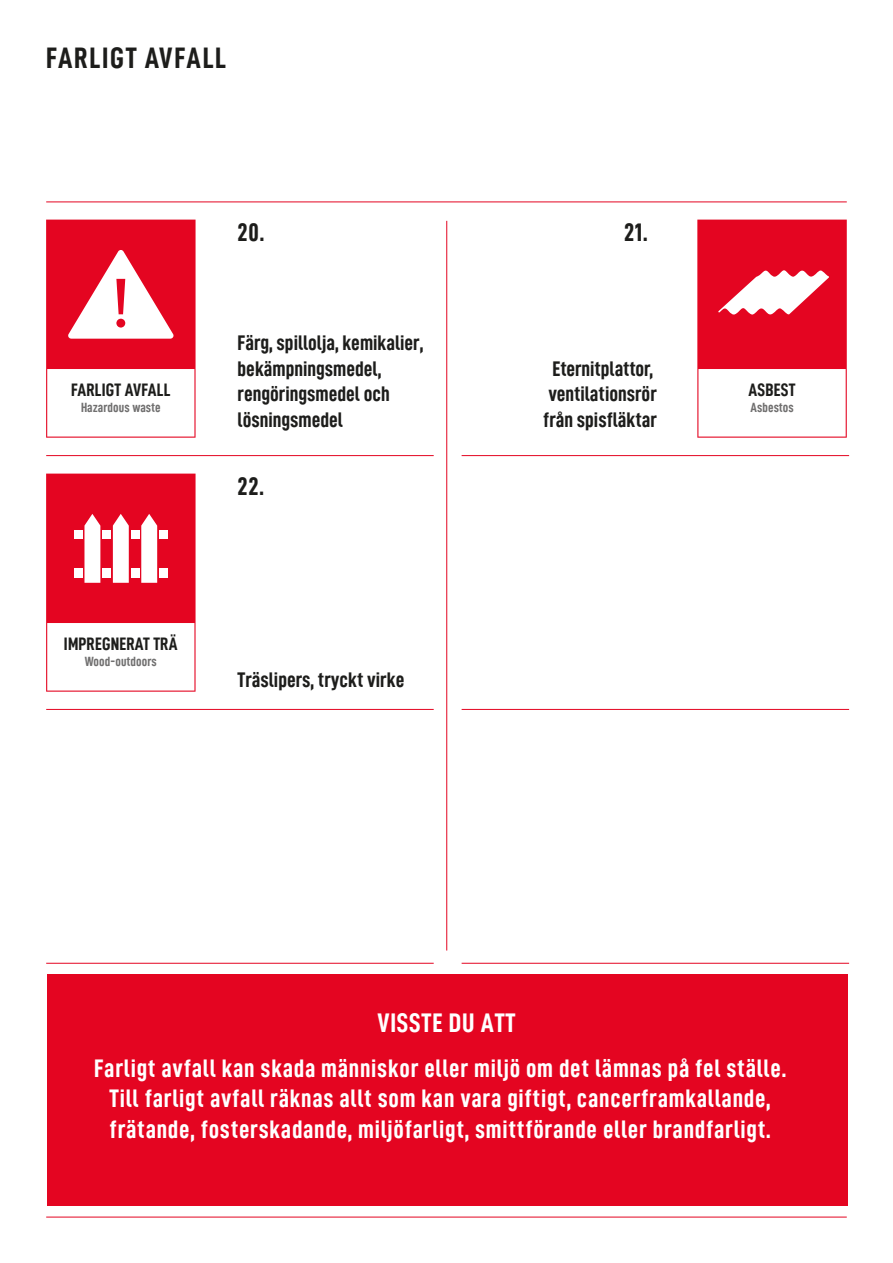
<style>
.page{position:relative;width:893px;height:1263px;background:#fff}
.page>*{position:absolute;margin:0;border:0;box-sizing:border-box;transform-origin:0 0}
.t1{font:29.7px "D DIN Condensed Bold";letter-spacing:.055em;color:#1d1d1b}
.t2{font:27px "D DIN Condensed Bold";letter-spacing:.03em;color:#fff}
.t3{font:25.5px/30.6px "D DIN Condensed Bold";letter-spacing:.03em;color:#fff;text-align:center}
.t4{font:25.5px "D DIN Condensed Bold";color:#1d1d1b}
.t5{font:21.3px/25.5px "D DIN Condensed Bold";color:#1d1d1b}
.t6{font:18.15px "D DIN Condensed Bold";letter-spacing:.01em;color:#1d1d1b}
.t7{font:13.35px "D DIN Condensed Bold";letter-spacing:.01em;color:#706f6f}
</style>
<div class="page">
<hr style="left:46px;top:709px;width:388px;height:1px;background:#e40521">
<hr style="left:462px;top:709px;width:387px;height:1px;background:#e40521">
<hr style="left:46px;top:455px;width:388px;height:1px;background:#e40521">
<hr style="left:46px;top:202px;width:801px;height:1px;background:#e40521">
<hr style="left:46px;top:1217px;width:801px;height:1px;background:#e40521">
<hr style="left:462px;top:455px;width:387px;height:1px;background:#e40521">
<hr style="left:446px;top:221px;width:1px;height:729px;background:#e40521">
<hr style="left:46px;top:963px;width:388px;height:1px;background:#e40521">
<hr style="left:462px;top:963px;width:387px;height:1px;background:#e40521">
<div style="left:47px;top:974px;width:801px;height:231px;background:#e40521"></div>
<svg style="left:697px;top:220px;width:150px;height:218px"></svg>
<svg style="left:46px;top:220px;width:150px;height:218px"></svg>
<svg style="left:46px;top:474px;width:150px;height:218px"></svg>
<p class="t1" style="left:46px;top:42px;width:181px">FARLIGT AVFALL</p>
<p class="t6" style="left:71px;top:380px;width:101px">FARLIGT AVFALL</p>
<p class="t7" style="left:81px;top:400px;width:81px">Hazardous waste</p>
<p class="t6" style="left:64px;top:634px;width:115px">IMPREGNERAT TRÄ</p>
<p class="t7" style="left:85px;top:654px;width:74px">Wood-outdoors</p>
<p class="t4" style="left:238px;top:218px;width:28px">20.</p>
<p class="t5" style="left:238px;top:330px;width:187px">Färg, spillolja, kemikalier, bekämpningsmedel, rengöringsmedel och lösningsmedel</p>
<p class="t4" style="left:238px;top:472px;width:28px">22.</p>
<p class="t5" style="left:238px;top:666px;width:168px">Träslipers, tryckt virke</p>
<p class="t4" style="left:624px;top:218px;width:25px">21.</p>
<p class="t5" style="left:543px;top:355px;width:115px;text-align:center">Eternitplattor, ventilationsrör från spisfläktar</p>
<p class="t6" style="left:748px;top:380px;width:48px">ASBEST</p>
<p class="t7" style="left:750px;top:400px;width:45px">Asbestos</p>
<p class="t2" style="left:377px;top:1008px;width:140px">VISSTE DU ATT</p>
<p class="t3" style="left:94px;top:1052px;width:694px">Farligt avfall kan skada människor eller miljö om det lämnas på fel ställe.<br>Till farligt avfall räknas allt som kan vara giftigt, cancerframkallande, frätande, fosterskadande, miljöfarligt, smittförande eller brandfarligt.</p>
</div>
